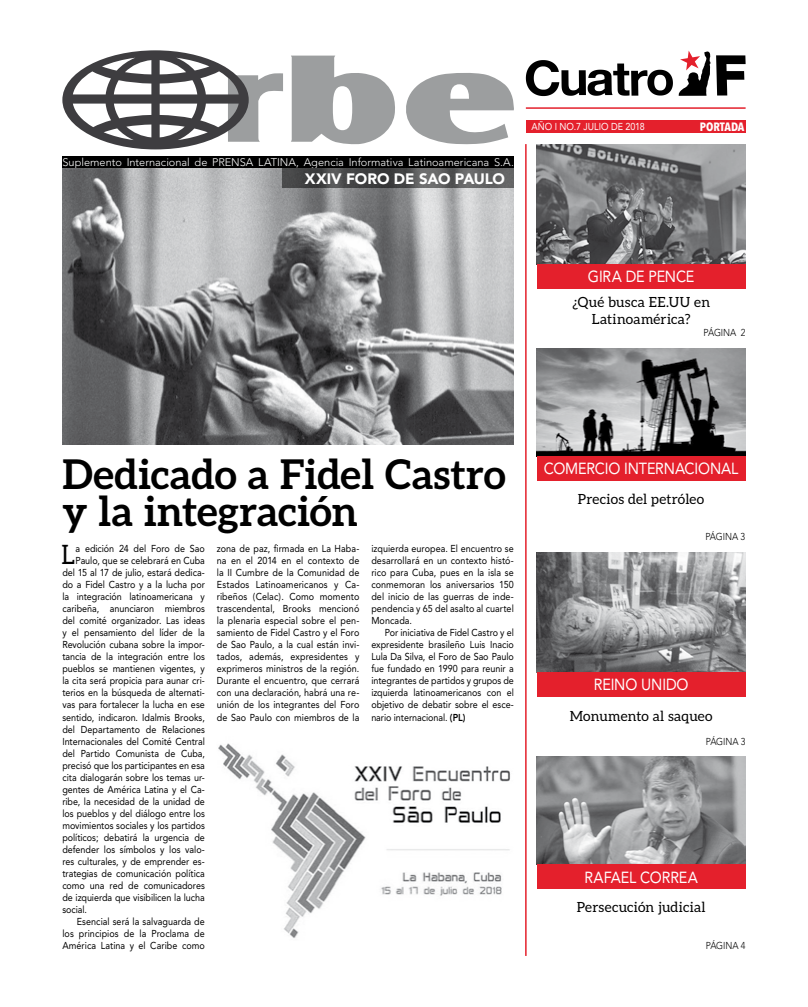
<style>
.page{position:relative;width:808px;height:1007px;background:#fff}
.page>*{position:absolute;margin:0;border:0;box-sizing:border-box;transform-origin:0 0}
.t1{font:700 41px/37px "Aleo";letter-spacing:.005em;color:#000}
.t2{font:26.7px "Aleo";color:#000;scale:.9 1}
.t3{font:16px "Avenir";letter-spacing:-.01em;color:#fff;scale:.9 1}
.t4{font:900 15px "Avenir";letter-spacing:-.01em;color:#fff}
.t5{font:14px/16.8px "Aleo";letter-spacing:.02em;color:#000;text-align:center}
.t6{font:700 condensed 12px "Avenir Next LT Pro";letter-spacing:-.005em;color:#fff}
.t7{font:300 11px "Avenir";color:#fff}
.t8{font:10px/12px "Avenir";color:#000;text-align:justify;scale:.9 1}
.t9{font:300 10px "Avenir";letter-spacing:-.01em;color:#000;scale:.9 1}
.t10{font:10px "Avenir";color:#fff;scale:.9 1}
.s1{font-weight:800}
</style>
<div class="page">
<div style="left:526px;top:120px;width:220px;height:12px;background:#e4202c"></div>
<svg style="left:716px;top:55px;width:30px;height:40px"></svg>
<svg style="left:526px;top:60px;width:147px;height:36px"></svg>
<svg style="left:679px;top:51px;width:31px;height:45px"></svg>
<svg style="left:62px;top:50px;width:452px;height:99px"></svg>
<div style="left:62px;top:156px;width:452px;height:12px;background:#000"></div>
<hr style="left:526px;top:107px;width:220px;height:2px;background:#e4202c">
<img style="left:62px;top:168px;width:452px;height:276px">
<img style="left:537px;top:144px;width:209px;height:120px">
<img style="left:537px;top:552px;width:209px;height:120px">
<img style="left:537px;top:756px;width:209px;height:108px">
<img style="left:537px;top:348px;width:208px;height:108px">
<hr style="left:525px;top:144px;width:2px;height:811px;background:#e4202c">
<div style="left:537px;top:264px;width:209px;height:24px;background:#e4202c"></div>
<div style="left:537px;top:672px;width:209px;height:24px;background:#e4202c"></div>
<div style="left:537px;top:864px;width:209px;height:24px;background:#e4202c"></div>
<div style="left:537px;top:456px;width:208px;height:24px;background:#e4202c"></div>
<svg style="left:282px;top:168px;width:232px;height:20px;background:#505152"></svg>
<img style="left:218px;top:743px;width:292px;height:195px">
<p class="t7" style="left:62px;top:156px;width:453px">Suplemento Internacional de PRENSA LATINA, Agencia Informativa Latinoamericana S.A.</p>
<h3 class="t4" style="left:305px;top:170px;width:202px">XXIV FORO DE SAO PAULO</h3>
<p class="t10" style="left:531px;top:120px;width:127px">AÑO I NO.7 JULIO DE 2018</p>
<p class="t6" style="left:700px;top:119px;width:46px">PORTADA</p>
<h3 class="t3" style="left:588px;top:267px;width:120px">GIRA DE PENCE</h3>
<h3 class="t5" style="left:572px;top:294px;width:139px">¿Qué busca EE.UU en<br>Latinoamérica?</h3>
<p class="t9" style="left:703px;top:327px;width:48px">PÁGINA 2</p>
<h1 class="t1" style="left:62px;top:455px;width:445px">Dedicado a Fidel Castro y la integración</h1>
<h2 class="t2" style="left:62px;top:539px;width:17px">L</h2>
<p class="t8" style="left:76px;top:543px;width:145px">a edición 24 del Foro de Sao</p>
<p class="t8" style="left:76px;top:555px;width:145px">Paulo, que se celebrará en Cuba</p>
<p class="t8" style="left:62px;top:567px;width:160px">del 15 al 17 de julio, estará dedica-</p>
<p class="t8" style="left:62px;top:579px;width:160px">do a Fidel Castro y a la lucha por</p>
<p class="t8" style="left:62px;top:591px;width:160px">la integración latinoamericana y</p>
<p class="t8" style="left:62px;top:603px;width:160px">caribeña, anunciaron miembros</p>
<p class="t8" style="left:62px;top:615px;width:160px">del comité organizador. Las ideas</p>
<p class="t8" style="left:62px;top:627px;width:160px">y el pensamiento del líder de la</p>
<p class="t8" style="left:62px;top:639px;width:160px">Revolución cubana sobre la impor-</p>
<p class="t8" style="left:62px;top:651px;width:160px">tancia de la integración entre los</p>
<p class="t8" style="left:62px;top:663px;width:160px">pueblos se mantienen vigentes, y</p>
<p class="t8" style="left:62px;top:675px;width:160px">la cita será propicia para aunar cri-</p>
<p class="t8" style="left:62px;top:687px;width:160px">terios en la búsqueda de alternati-</p>
<p class="t8" style="left:62px;top:699px;width:160px">vas para fortalecer la lucha en ese</p>
<p class="t8" style="left:62px;top:711px;width:160px">sentido, indicaron. Idalmis Brooks,</p>
<p class="t8" style="left:62px;top:723px;width:160px">del Departamento de Relaciones</p>
<p class="t8" style="left:62px;top:735px;width:160px">Internacionales del Comité Central</p>
<p class="t8" style="left:62px;top:747px;width:160px">del Partido Comunista de Cuba,</p>
<p class="t8" style="left:62px;top:759px;width:160px">precisó que los participantes en esa</p>
<p class="t8" style="left:62px;top:771px;width:160px">cita dialogarán sobre los temas ur-</p>
<p class="t8" style="left:62px;top:783px;width:160px">gentes de América Latina y el Ca-</p>
<p class="t8" style="left:62px;top:795px;width:160px">ribe, la necesidad de la unidad de</p>
<p class="t8" style="left:62px;top:807px;width:160px">los pueblos y del diálogo entre los</p>
<p class="t8" style="left:62px;top:819px;width:160px">movimientos sociales y los partidos</p>
<p class="t8" style="left:62px;top:831px;width:160px">políticos; debatirá la urgencia de</p>
<p class="t8" style="left:62px;top:843px;width:160px">defender los símbolos y los valo-</p>
<p class="t8" style="left:62px;top:855px;width:160px">res culturales, y de emprender es-</p>
<p class="t8" style="left:62px;top:867px;width:160px">trategias de comunicación política</p>
<p class="t8" style="left:62px;top:879px;width:160px">como una red de comunicadores</p>
<p class="t8" style="left:62px;top:891px;width:160px">de izquierda que visibilicen la lucha</p>
<p class="t8" style="left:62px;top:903px;width:29px">social.</p>
<p class="t8" style="left:77px;top:915px;width:144px">Esencial será la salvaguarda de</p>
<p class="t8" style="left:62px;top:927px;width:160px">los principios de la Proclama de</p>
<p class="t8" style="left:62px;top:939px;width:160px">América Latina y el Caribe como</p>
<p class="t8" style="left:217px;top:543px;width:160px">zona de paz, firmada en La Haba&shy;na en el 2014 en el contexto de la II Cumbre de la Comunidad de Estados Latinoamericanos y Ca&shy;ribeños (Celac). Como momento trascendental, Brooks mencionó la plenaria especial sobre el pen&shy;samiento de Fidel Castro y el Foro de Sao Paulo, a la cual están invi&shy;tados, además, expresidentes y exprimeros ministros de la región.<br>Durante el encuentro, que cerrará con una declaración, habrá una re&shy;unión de los integrantes del Foro de Sao Paulo con miembros de la</p>
<p class="t8" style="left:371px;top:543px;width:160px">izquierda europea. El encuentro se desarrollará en un contexto histó&shy;rico para Cuba, pues en la isla se conmemoran los aniversarios 150 del inicio de las guerras de inde&shy;pendencia y 65 del asalto al cuartel Moncada.</p>
<p class="t8" style="left:371px;top:627px;width:160px;text-indent:14px">Por iniciativa de Fidel Castro y el expresidente brasileño Luis Inacio Lula Da Silva, el Foro de Sao Paulo fue fundado en 1990 para reunir a integrantes de partidos y grupos de izquierda latinoamericanos con el objetivo de debatir sobre el esce&shy;nario internacional. <span class="s1">(PL)</span></p>
<h3 class="t3" style="left:544px;top:459px;width:218px">COMERCIO INTERNACIONAL</h3>
<h3 class="t5" style="left:578px;top:490px;width:128px">Precios del petróleo</h3>
<p class="t9" style="left:705px;top:531px;width:46px">PÁGINA 3</p>
<h3 class="t3" style="left:594px;top:675px;width:107px">REINO UNIDO</h3>
<h3 class="t5" style="left:570px;top:706px;width:144px">Monumento al saqueo</h3>
<p class="t9" style="left:706px;top:735px;width:46px">PÁGINA 3</p>
<h3 class="t3" style="left:584px;top:867px;width:127px">RAFAEL CORREA</h3>
<h3 class="t5" style="left:577px;top:898px;width:130px">Persecución judicial</h3>
<p class="t9" style="left:706px;top:939px;width:46px">PÁGINA 4</p>
</div>
